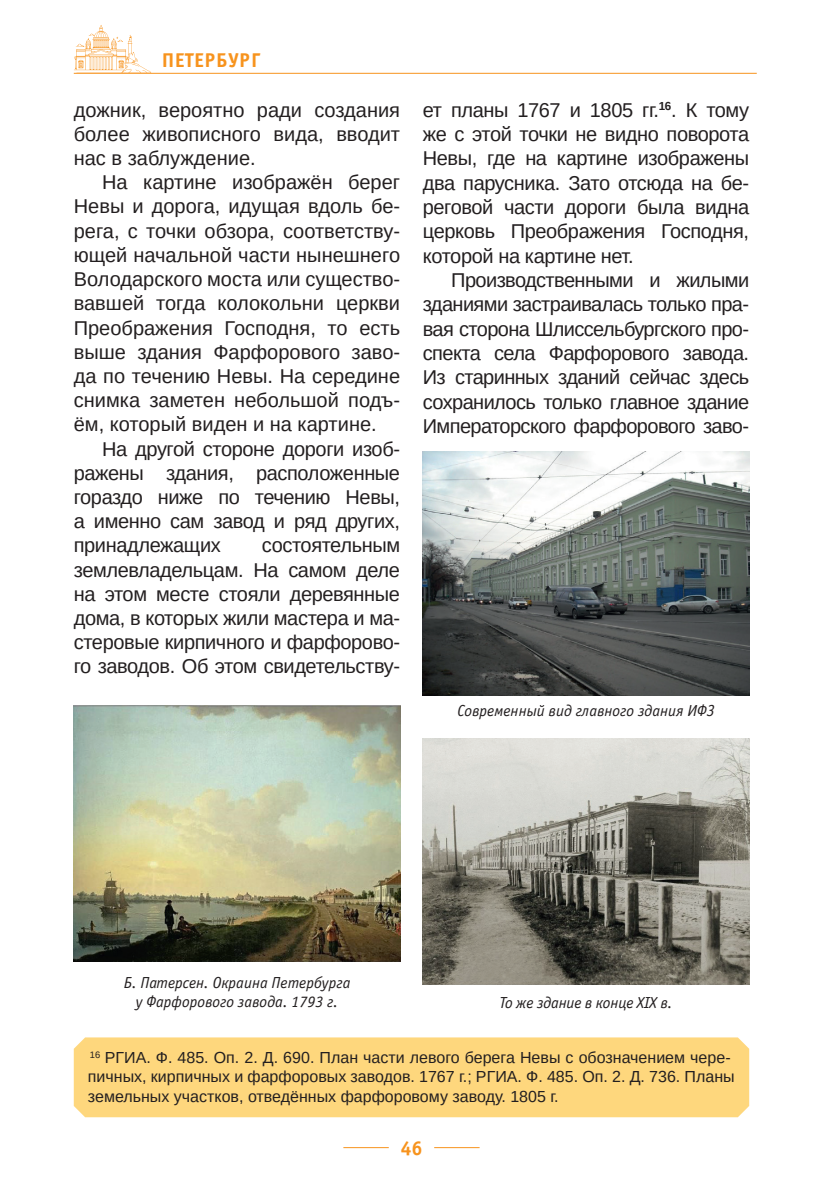
<style>
.page{position:relative;width:823px;height:1191px;background:#fff}
.page>*{position:absolute;margin:0;border:0;box-sizing:border-box;transform-origin:0 0}
.Основной_текст{font:20px/24.2px "Arimo";letter-spacing:-.02em;color:#231f20;text-align:justify}
.t1{font:700 20px "Officina Sans C";letter-spacing:.02em;color:#f7931d}
.Сноска{font:16px/19.2px "Arimo";color:#231f20}
.Рисунок{font:italic 16px/19.2px "Officina Sans C";color:#231f20;text-align:center}
</style>
<div class="page">
<svg style="left:74px;top:25px;width:77px;height:48px"></svg>
<hr style="left:74px;top:73px;width:682px;height:1px;background:#f7931d">
<hr style="left:434px;top:1147px;width:45px;height:1px;background:#f7931d">
<hr style="left:343px;top:1147px;width:45px;height:1px;background:#f7931d">
<div style="left:74px;top:1037px;width:674px;height:80px;background:#fed77d"></div>
<img style="left:74px;top:705px;width:326px;height:256px">
<img style="left:422px;top:451px;width:326px;height:245px">
<img style="left:422px;top:738px;width:326px;height:246px">
<p class="t1" style="left:162px;top:48px;width:100px">ПЕТЕРБУРГ</p>
<p class="Основной_текст" style="left:74px;top:98px;width:327px">дожник, вероятно ради создания более живописного вида, вводит нас в заблуждение.</p>
<p class="Основной_текст" style="left:74px;top:170px;width:327px;text-indent:28px">На картине изображён берег Невы и дорога, идущая вдоль бе&shy;рега, с точки обзора, соответству&shy;ющей начальной части нынешнего Володарского моста или существо&shy;вавшей тогда колокольни церкви Преображения Господня, то есть выше здания Фарфорового заво&shy;да по течению Невы. На середине снимка заметен небольшой подъ&shy;ём, который виден и на картине.</p>
<p class="Основной_текст" style="left:74px;top:437px;width:327px;text-indent:28px">На другой стороне дороги изоб&shy;ражены здания, расположенные гораздо ниже по течению Невы, а именно сам завод и ряд других, принадлежащих</p>
<p class="Основной_текст" style="left:74px;top:533px;width:327px;text-indent:188px">состоятельным землевладельцам. На самом деле на этом месте стояли деревянные дома, в которых жили мастера и ма&shy;стеровые кирпичного и фарфорово&shy;го заводов. Об этом свидетельству-</p>
<p class="Основной_текст" style="left:422px;top:98px;width:327px">ет планы 1767 и 1805 гг.<sup>16</sup>. К тому же с этой точки не видно поворота Невы, где на картине изображены два парусника. Зато отсюда на бе&shy;реговой части дороги была видна церковь Преображения Господня, которой на картине нет.</p>
<p class="Основной_текст" style="left:422px;top:268px;width:327px;text-indent:28px">Производственными и жилыми зданиями застраивалась только пра&shy;вая сторона Шлиссельбургского про&shy;спекта села Фарфорового завода.<br>Из старинных зданий сейчас здесь сохранилось только главное здание Императорского фарфорового заво-</p>
<p class="Рисунок" style="left:457px;top:701px;width:258px">Современный вид главного здания ИФЗ</p>
<p class="Рисунок" style="left:124px;top:973px;width:228px">Б. Патерсен. Окраина Петербурга у Фарфорового завода. 1793 г.</p>
<p class="Рисунок" style="left:499px;top:993px;width:174px">То же здание в конце XIX в.</p>
<p class="Сноска" style="left:88px;top:1048px;width:647px"><sup>16</sup> РГИА. Ф. 485. Оп. 2. Д. 690. План части левого берега Невы с обозначением чере&shy;пичных, кирпичных и фарфоровых заводов. 1767 г.; РГИА. Ф. 485. Оп. 2. Д. 736. Планы земельных участков, отведённых фарфоровому заводу. 1805 г.</p>
<p class="t1" style="left:400px;top:1137px;width:24px">46</p>
</div>
